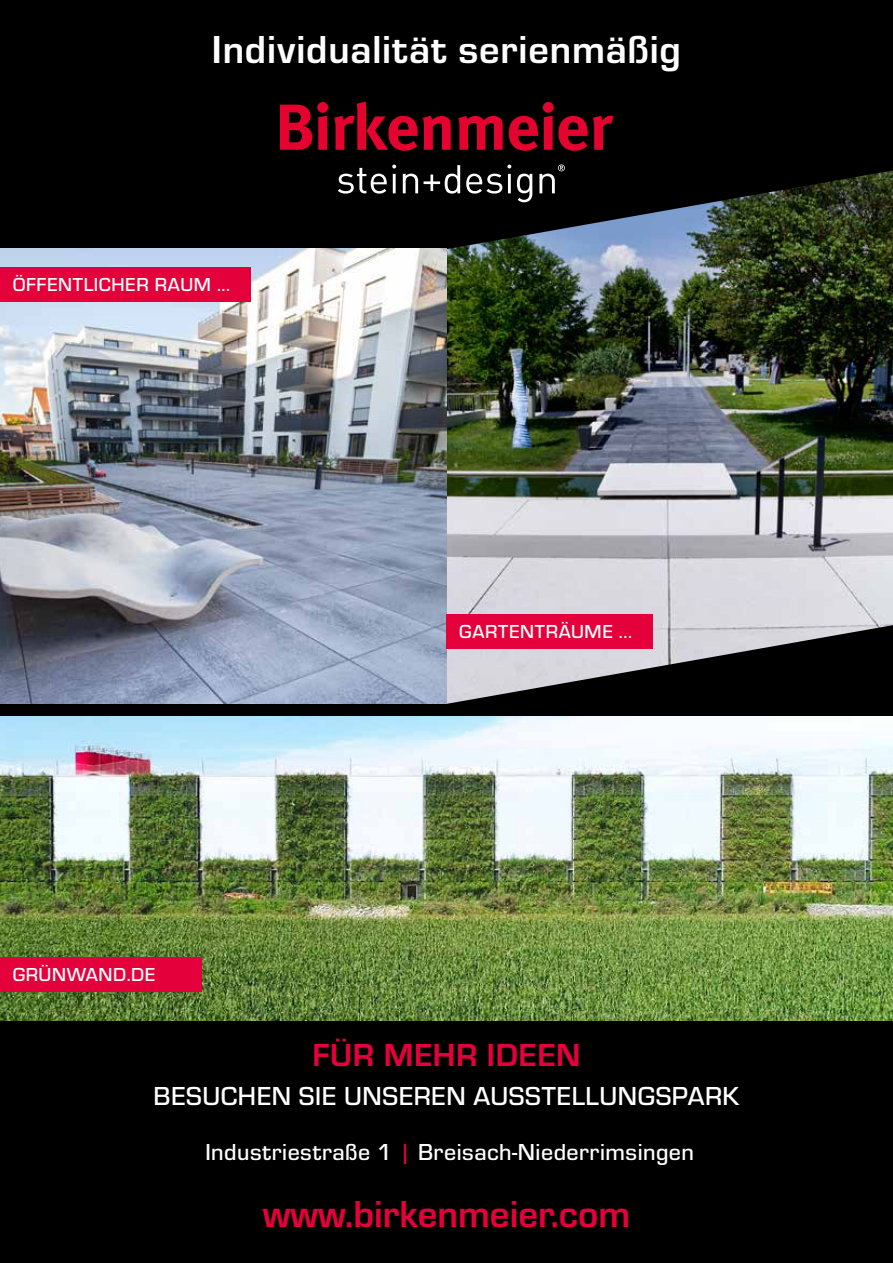
<style>
.page{position:relative;width:893px;height:1263px;background:#000}
.page>*{position:absolute;margin:0;border:0;box-sizing:border-box;transform-origin:0 0}
.t1{font:700 40.5px "Eurostile";letter-spacing:.02em;color:#fff}
.t2{font:700 39px "Eurostile";color:#e4003a}
.t3{font:700 33px "Eurostile";letter-spacing:.02em;color:#e4003a}
.t4{font:500 27px "Eurostile";letter-spacing:.02em;color:#fff}
.t5{font:500 24px "Eurostile";letter-spacing:.02em;color:#fff}
.t6{font:500 19.5px "Eurostile";letter-spacing:.03em;color:#fff}
.s1{color:#e4003a}
</style>
<div class="page">
<img style="left:446px;top:170px;width:447px;height:534px">
<img style="left:0;top:716px;width:893px;height:304px">
<svg style="left:338px;top:165px;width:58px;height:29px"></svg>
<hr style="left:393px;top:174px;width:3px;height:19px;background:#fff">
<svg style="left:403px;top:174px;width:15px;height:19px"></svg>
<svg style="left:424px;top:165px;width:36px;height:29px"></svg>
<svg style="left:466px;top:174px;width:36px;height:20px"></svg>
<svg style="left:507px;top:165px;width:4px;height:3px"></svg>
<hr style="left:508px;top:174px;width:3px;height:19px;background:#fff">
<svg style="left:517px;top:174px;width:15px;height:28px"></svg>
<svg style="left:539px;top:165px;width:26px;height:28px"></svg>
<svg style="left:280px;top:102px;width:48px;height:48px"></svg>
<svg style="left:334px;top:102px;width:117px;height:49px"></svg>
<svg style="left:458px;top:116px;width:45px;height:34px"></svg>
<svg style="left:509px;top:102px;width:104px;height:49px"></svg>
<img style="left:0;top:249px;width:446px;height:455px">
<div style="left:0;top:268px;width:251px;height:34px;background:#e4003a"></div>
<div style="left:446px;top:614px;width:207px;height:34px;background:#e4003a"></div>
<div style="left:0;top:958px;width:202px;height:34px;background:#e4003a"></div>
<h1 class="t1" style="left:212px;top:21px;width:471px">Individualität serienmäßig</h1>
<p class="t6" style="left:13px;top:272px;width:219px">ÖFFENTLICHER RAUM ...</p>
<p class="t6" style="left:13px;top:961px;width:144px">GRÜNWAND.DE</p>
<p class="t6" style="left:459px;top:618px;width:174px">GARTENTRÄUME ...</p>
<h3 class="t3" style="left:312px;top:1031px;width:270px">FÜR MEHR IDEEN</h3>
<h3 class="t4" style="left:154px;top:1078px;width:587px">BESUCHEN SIE UNSEREN AUSSTELLUNGSPARK</h3>
<p class="t5" style="left:205px;top:1135px;width:490px">Industriestraße 1 <span class="s1">|</span> Breisach-Niederrimsingen</p>
<h2 class="t2" style="left:263px;top:1186px;width:369px">www.birkenmeier.com</h2>
</div>
